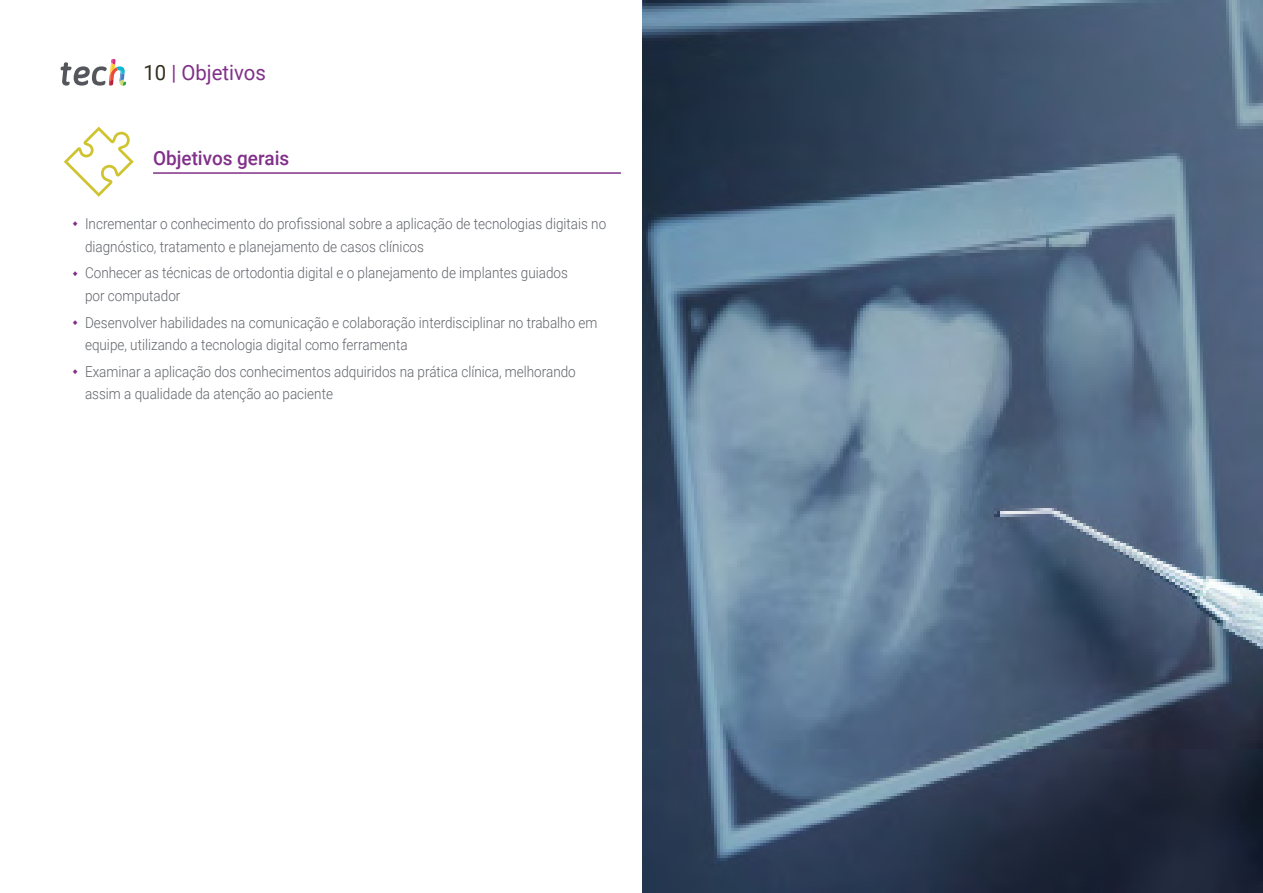
<style>
.page{position:relative;width:1263px;height:893px;background:#fff}
.page>*{position:absolute;margin:0;border:0;box-sizing:border-box;transform-origin:0 0}
.t1{font:21px "Roboto";color:#813089}
.t2{font:500 19.5px "Roboto";color:#813089}
.t3{font:300 15px/22.5px "Roboto";color:#61646a;scale:.9 1}
.s1{color:#312e20}
</style>
<div class="page">
<hr style="left:153px;top:173px;width:468px;height:1px;background:#813089">
<svg style="left:64px;top:127px;width:70px;height:70px"></svg>
<img style="left:642px;top:0;width:621px;height:893px">
<svg style="left:61px;top:59px;width:65px;height:27px"></svg>
<h1 class="t1" style="left:144px;top:57px;width:124px"><span class="s1">10</span> | Objetivos</h1>
<h2 class="t2" style="left:153px;top:144px;width:138px">Objetivos gerais</h2>
<p class="t3" style="left:85px;top:212px;width:581px">Incrementar o conhecimento do profissional sobre a aplicação de tecnologias digitais no diagnóstico, tratamento e planejamento de casos clínicos</p>
<p class="t3" style="left:85px;top:261px;width:538px">Conhecer as técnicas de ortodontia digital e o planejamento de implantes guiados por computador</p>
<p class="t3" style="left:85px;top:311px;width:571px">Desenvolver habilidades na comunicação e colaboração interdisciplinar no trabalho em equipe, utilizando a tecnologia digital como ferramenta</p>
<p class="t3" style="left:85px;top:360px;width:547px">Examinar a aplicação dos conhecimentos adquiridos na prática clínica, melhorando assim a qualidade da atenção ao paciente</p>
</div>
